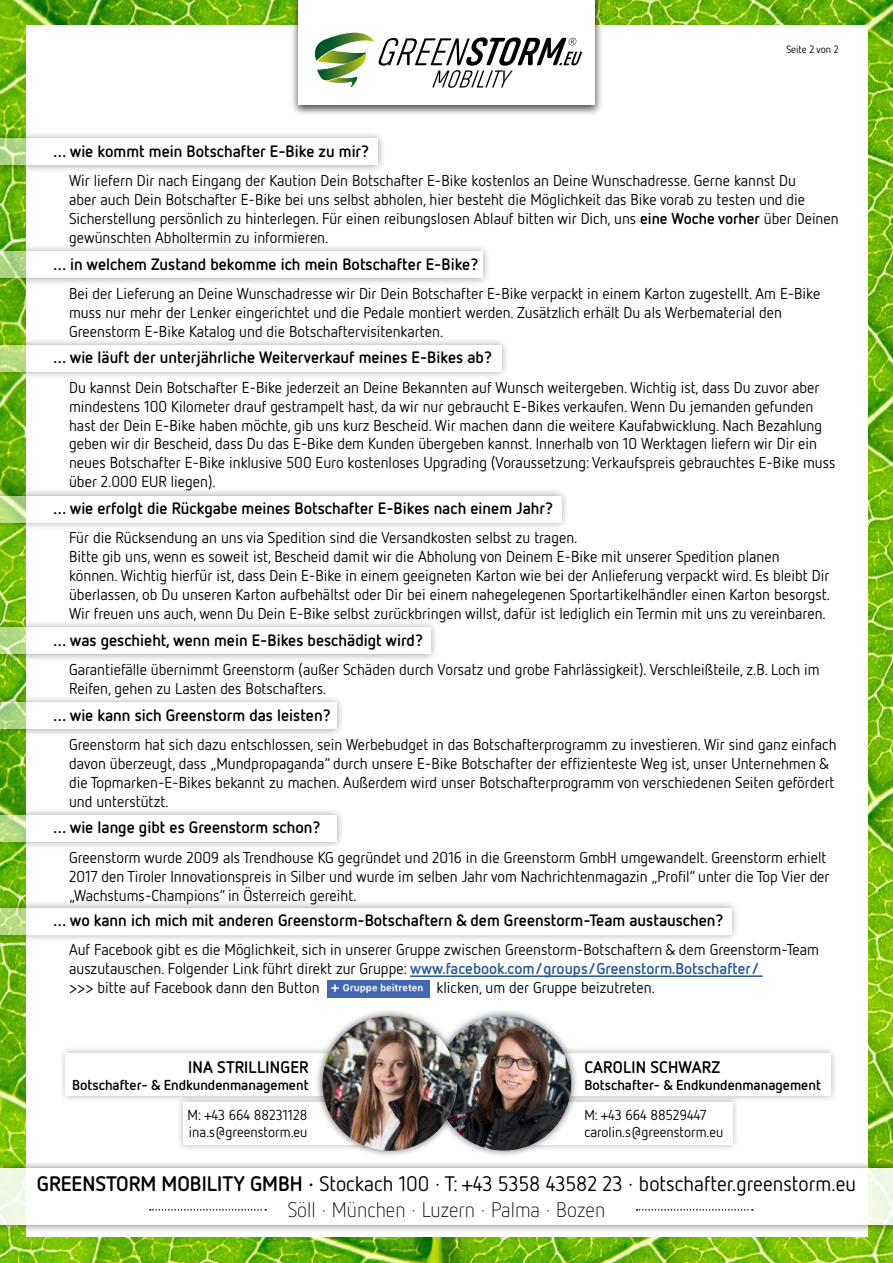
<style>
.page{position:relative;width:893px;height:1263px;background:#fff}
.page>*{position:absolute;margin:0;border:0;box-sizing:border-box;transform-origin:0 0}
.t1{font:21px/25.2px "Netto OT";color:#000;text-align:center}
.t2{font:700 16.8px "Netto OT";letter-spacing:.01em;color:#000}
.t3{font:700 16.5px "Netto OT";color:#000}
.t4{font:15.75px/18.9px "Netto OT";color:#000}
.t5{font:14.4px/17.2px "Netto OT";color:#000}
.t6{font:700 14.4px "Netto OT";color:#000}
.t7{font:10.5px "Netto OT";color:#000}
.s1{font-weight:700}
.s2{font-weight:700;color:#275b9b}
.s3{font-weight:300}
</style>
<div class="page">
<img style="left:0;top:0;width:893px;height:1263px">
<div style="left:26px;top:26px;width:841px;height:1211px;background:#fff"></div>
<div style="left:0;top:1160px;width:893px;height:73px;background:#000;opacity:.6"></div>
<div style="left:0;top:1169px;width:893px;height:56px;background:#fff"></div>
<svg style="left:150px;top:1209px;width:116px;height:1px"></svg>
<svg style="left:636px;top:1209px;width:117px;height:1px"></svg>
<div style="left:290px;top:0;width:314px;height:117px;background:#000;opacity:.75"></div>
<div style="left:299px;top:0;width:296px;height:105px;background:#fff"></div>
<svg style="left:315px;top:33px;width:267px;height:55px"></svg>
<div style="left:0;top:130px;width:386px;height:43px;background:#000;opacity:.75"></div>
<div style="left:0;top:139px;width:377px;height:26px;background:#fff"></div>
<div style="left:0;top:243px;width:491px;height:43px;background:#000;opacity:.75"></div>
<div style="left:0;top:251px;width:483px;height:27px;background:#fff"></div>
<div style="left:0;top:337px;width:510px;height:43px;background:#000;opacity:.75"></div>
<div style="left:0;top:345px;width:502px;height:27px;background:#fff"></div>
<div style="left:0;top:487px;width:569px;height:44px;background:#000;opacity:.75"></div>
<div style="left:0;top:496px;width:561px;height:26px;background:#fff"></div>
<div style="left:0;top:619px;width:439px;height:43px;background:#000;opacity:.75"></div>
<div style="left:0;top:627px;width:431px;height:27px;background:#fff"></div>
<div style="left:0;top:694px;width:345px;height:43px;background:#000;opacity:.75"></div>
<div style="left:0;top:702px;width:337px;height:27px;background:#fff"></div>
<div style="left:0;top:807px;width:345px;height:43px;background:#000;opacity:.75"></div>
<div style="left:0;top:815px;width:337px;height:27px;background:#fff"></div>
<div style="left:0;top:900px;width:740px;height:43px;background:#000;opacity:.75"></div>
<div style="left:0;top:908px;width:731px;height:27px;background:#fff"></div>
<hr style="left:410px;top:975px;width:353px;height:2px;background:#275b9b">
<div style="left:552px;top:1045px;width:287px;height:59px;background:#000;opacity:.6"></div>
<div style="left:560px;top:1053px;width:271px;height:43px;background:#fff"></div>
<div style="left:503px;top:1094px;width:237px;height:58px;background:#000;opacity:.6"></div>
<div style="left:511px;top:1102px;width:221px;height:42px;background:#fff"></div>
<div style="left:429px;top:1008px;width:150px;height:150px;background:#000;opacity:.6"></div>
<img style="left:437px;top:1016px;width:134px;height:135px;border-radius:67px">
<div style="left:58px;top:1045px;width:278px;height:59px;background:#000;opacity:.6"></div>
<div style="left:66px;top:1053px;width:262px;height:43px;background:#fff"></div>
<div style="left:175px;top:1094px;width:215px;height:58px;background:#000;opacity:.6"></div>
<div style="left:183px;top:1102px;width:199px;height:42px;background:#fff"></div>
<div style="left:315px;top:1008px;width:150px;height:150px;background:#000;opacity:.6"></div>
<img style="left:322px;top:1016px;width:135px;height:135px;border-radius:67px">
<img style="left:327px;top:980px;width:102px;height:17px">
<p class="t3" style="left:53px;top:141px;width:317px">… wie kommt mein Botschafter E-Bike zu mir?</p>
<p class="t7" style="left:786px;top:43px;width:54px">Seite 2 von 2</p>
<p class="t4" style="left:69px;top:171px;width:771px">Wir liefern Dir nach Eingang der Kaution Dein Botschafter E-Bike kostenlos an Deine Wunschadresse. Gerne kannst Du<br>aber auch Dein Botschafter E-Bike bei uns selbst abholen, hier besteht die Möglichkeit das Bike vorab zu testen und die Sicherstellung persönlich zu hinterlegen. Für einen reibungslosen Ablauf bitten wir Dich, uns <span class="s1">eine Woche vorher</span> über Deinen gewünschten Abholtermin zu informieren.</p>
<p class="t3" style="left:53px;top:253px;width:426px">… in welchem Zustand bekomme ich mein Botschafter E-Bike?</p>
<p class="t4" style="left:69px;top:283px;width:753px">Bei der Lieferung an Deine Wunschadresse wir Dir Dein Botschafter E-Bike verpackt in einem Karton zugestellt. Am E-Bike muss nur mehr der Lenker eingerichtet und die Pedale montiert werden. Zusätzlich erhält Du als Werbematerial den<br>Greenstorm E-Bike Katalog und die Botschaftervisitenkarten.</p>
<p class="t3" style="left:53px;top:347px;width:440px">… wie läuft der unterjährliche Weiterverkauf meines E-Bikes ab?</p>
<p class="t4" style="left:69px;top:377px;width:768px">Du kannst Dein Botschafter E-Bike jederzeit an Deine Bekannten auf Wunsch weitergeben. Wichtig ist, dass Du zuvor aber mindestens 100 Kilometer drauf gestrampelt hast, da wir nur gebraucht E-Bikes verkaufen. Wenn Du jemanden gefunden hast der Dein E-Bike haben möchte, gib uns kurz Bescheid. Wir machen dann die weitere Kaufabwicklung. Nach Bezahlung geben wir dir Bescheid, dass Du das E-Bike dem Kunden übergeben kannst. Innerhalb von 10 Werktagen liefern wir Dir ein neues Botschafter E-Bike inklusive 500 Euro kostenloses Upgrading (Voraussetzung: Verkaufspreis gebrauchtes E-Bike muss über 2.000 EUR liegen).</p>
<p class="t3" style="left:53px;top:498px;width:501px">… wie erfolgt die Rückgabe meines Botschafter E-Bikes nach einem Jahr?</p>
<p class="t4" style="left:69px;top:528px;width:762px">Für die Rücksendung an uns via Spedition sind die Versandkosten selbst zu tragen.<br>Bitte gib uns, wenn es soweit ist, Bescheid damit wir die Abholung von Deinem E-Bike mit unserer Spedition planen können. Wichtig hierfür ist, dass Dein E-Bike in einem geeigneten Karton wie bei der Anlieferung verpackt wird. Es bleibt Dir überlassen, ob Du unseren Karton aufbehältst oder Dir bei einem nahegelegenen Sportartikelhändler einen Karton besorgst.<br>Wir freuen uns auch, wenn Du Dein E-Bike selbst zurückbringen willst, dafür ist lediglich ein Termin mit uns zu vereinbaren.</p>
<p class="t3" style="left:53px;top:629px;width:371px">… was geschieht, wenn mein E-Bikes beschädigt wird?</p>
<p class="t4" style="left:69px;top:660px;width:752px">Garantiefälle übernimmt Greenstorm (außer Schäden durch Vorsatz und grobe Fahrlässigkeit). Verschleißteile, z.B. Loch im<br>Reifen, gehen zu Lasten des Botschafters.</p>
<p class="t3" style="left:53px;top:704px;width:279px">… wie kann sich Greenstorm das leisten?</p>
<p class="t4" style="left:69px;top:735px;width:769px">Greenstorm hat sich dazu entschlossen, sein Werbebudget in das Botschafterprogramm zu investieren. Wir sind ganz einfach davon überzeugt, dass „Mundpropaganda“ durch unsere E-Bike Botschafter der effizienteste Weg ist, unser Unternehmen &amp; die Topmarken-E-Bikes bekannt zu machen. Außerdem wird unser Botschafterprogramm von verschiedenen Seiten gefördert und unterstützt.</p>
<p class="t3" style="left:53px;top:817px;width:269px">… wie lange gibt es Greenstorm schon?</p>
<p class="t4" style="left:69px;top:847px;width:762px">Greenstorm wurde 2009 als Trendhouse KG gegründet und 2016 in die Greenstorm GmbH umgewandelt. Greenstorm erhielt<br>2017 den Tiroler Innovationspreis in Silber und wurde im selben Jahr vom Nachrichtenmagazin „Profil“ unter die Top Vier der „Wachstums-Champions“ in Österreich gereiht.</p>
<p class="t3" style="left:53px;top:910px;width:672px">… wo kann ich mich mit anderen Greenstorm-Botschaftern &amp; dem Greenstorm-Team austauschen?</p>
<p class="t4" style="left:69px;top:940px;width:751px">Auf Facebook gibt es die Möglichkeit, sich in unserer Gruppe zwischen Greenstorm-Botschaftern &amp; dem Greenstorm-Team auszutauschen. Folgender Link führt direkt zur Gruppe: <span class="s2">www.facebook.com/groups/Greenstorm.Botschafter/<br></span>&gt;&gt;&gt; bitte auf Facebook dann den Button</p>
<p class="t4" style="left:437px;top:978px;width:220px">klicken, um der Gruppe beizutreten.</p>
<p class="t2" style="left:188px;top:1056px;width:122px">INA STRILLINGER</p>
<p class="t6" style="left:72px;top:1076px;width:238px">Botschafter- &amp; Endkundenmanagement</p>
<p class="t5" style="left:188px;top:1106px;width:121px">M: +43 664 88231128 ina.s@greenstorm.eu</p>
<p class="t2" style="left:584px;top:1056px;width:137px">CAROLIN SCHWARZ</p>
<p class="t6" style="left:584px;top:1076px;width:238px">Botschafter- &amp; Endkundenmanagement</p>
<p class="t5" style="left:584px;top:1106px;width:141px">M: +43 664 88529447 carolin.s@greenstorm.eu</p>
<h1 class="t1" style="left:37px;top:1171px;width:821px"><span class="s1">GREENSTORM MOBILITY GMBH ·</span> Stockach 100 · T: +43 5358 43582 23 · botschafter.greenstorm.eu<br><span class="s3">Söll · München · Luzern · Palma · Bozen</span></h1>
</div>
